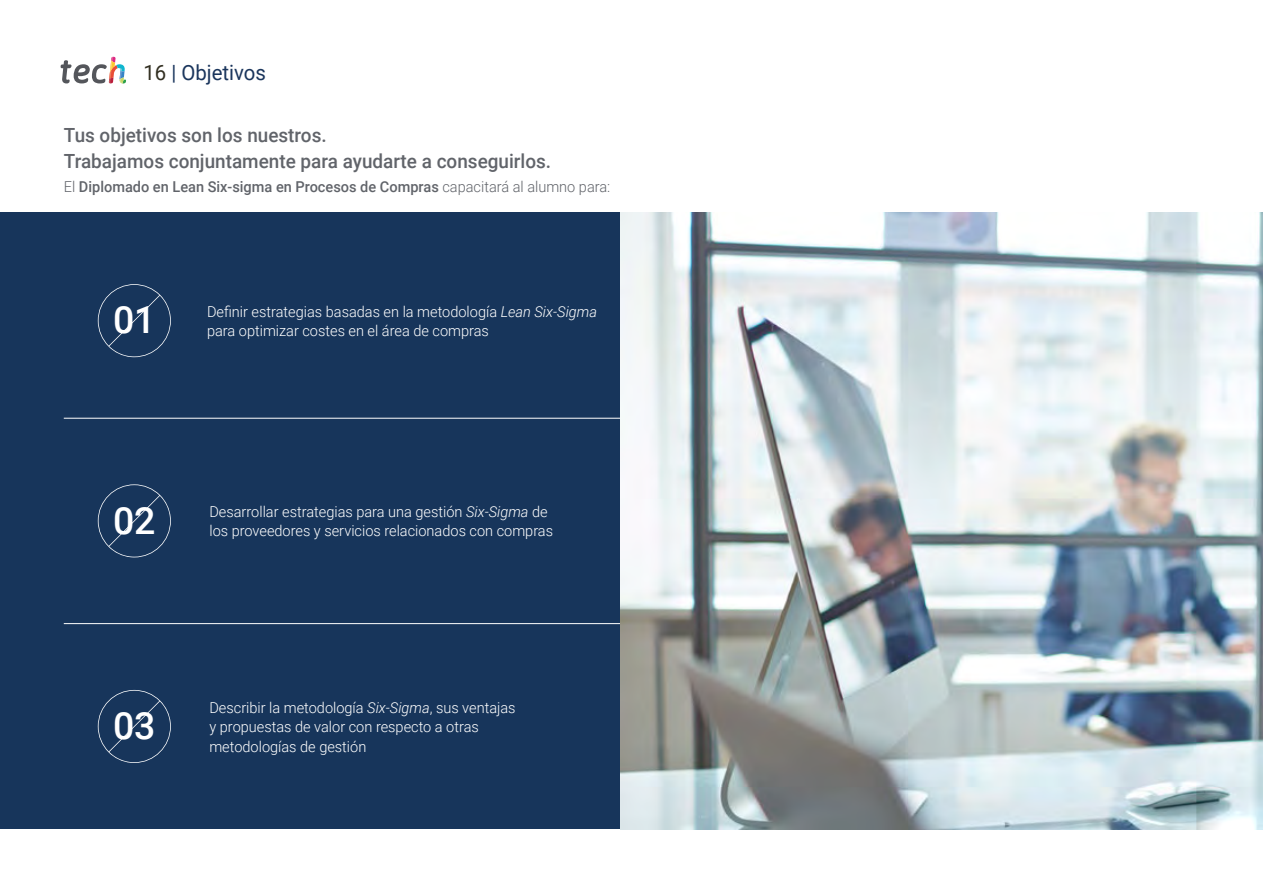
<style>
.page{position:relative;width:1263px;height:893px;background:#fff}
.page>*{position:absolute;margin:0;border:0;box-sizing:border-box;transform-origin:0 0}
.t1{font:500 37.5px "Roboto";color:#fff}
.t2{font:21px "Roboto";color:#1a355c}
.t3{font:500 19.5px/25.5px "Roboto";color:#61646a}
.t4{font:300 15px/19.5px "Roboto";color:#fff}
.t5{font:500 15px "Roboto";color:#61646a}
.s1{color:#312e20}
.s2{font-weight:300}
.s3{font-style:italic}
</style>
<div class="page">
<svg style="left:61px;top:57px;width:65px;height:27px"></svg>
<div style="left:0;top:213px;width:621px;height:616px;background:#17355b"></div>
<svg style="left:98px;top:284px;width:73px;height:73px"></svg>
<svg style="left:98px;top:690px;width:73px;height:73px"></svg>
<svg style="left:98px;top:484px;width:73px;height:73px"></svg>
<hr style="left:64px;top:418px;width:1199px;height:1px;background:#fff">
<hr style="left:64px;top:623px;width:1199px;height:1px;background:#fff">
<img style="left:621px;top:213px;width:642px;height:616px">
<h2 class="t2" style="left:144px;top:57px;width:124px"><span class="s1">16</span> | Objetivos</h2>
<h3 class="t3" style="left:64px;top:122px;width:489px">Tus objetivos son los nuestros.<br>Trabajamos conjuntamente para ayudarte a conseguirlos.</h3>
<p class="t5" style="left:64px;top:176px;width:548px"><span class="s2">El</span> Diplomado en Lean Six-sigma en Procesos de Compras <span class="s2">capacitará al alumno para:</span></p>
<h1 class="t1" style="left:113px;top:294px;width:44px">01</h1>
<p class="t4" style="left:207px;top:301px;width:391px">Definir estrategias basadas en la metodología <span class="s3">Lean Six-Sigma</span></p>
<p class="t4" style="left:207px;top:320px;width:283px">para optimizar costes en el área de compras</p>
<h1 class="t1" style="left:113px;top:494px;width:44px">02</h1>
<p class="t4" style="left:209px;top:501px;width:340px">Desarrollar estrategias para una gestión <span class="s3">Six-Sigma</span> de</p>
<p class="t4" style="left:209px;top:521px;width:345px">los proveedores y servicios relacionados con compras</p>
<h1 class="t1" style="left:113px;top:699px;width:44px">03</h1>
<p class="t4" style="left:209px;top:697px;width:308px">Describir la metodología <span class="s3">Six-Sigma</span>, sus ventajas y propuestas de valor con respecto a otras metodologías de gestión</p>
</div>
